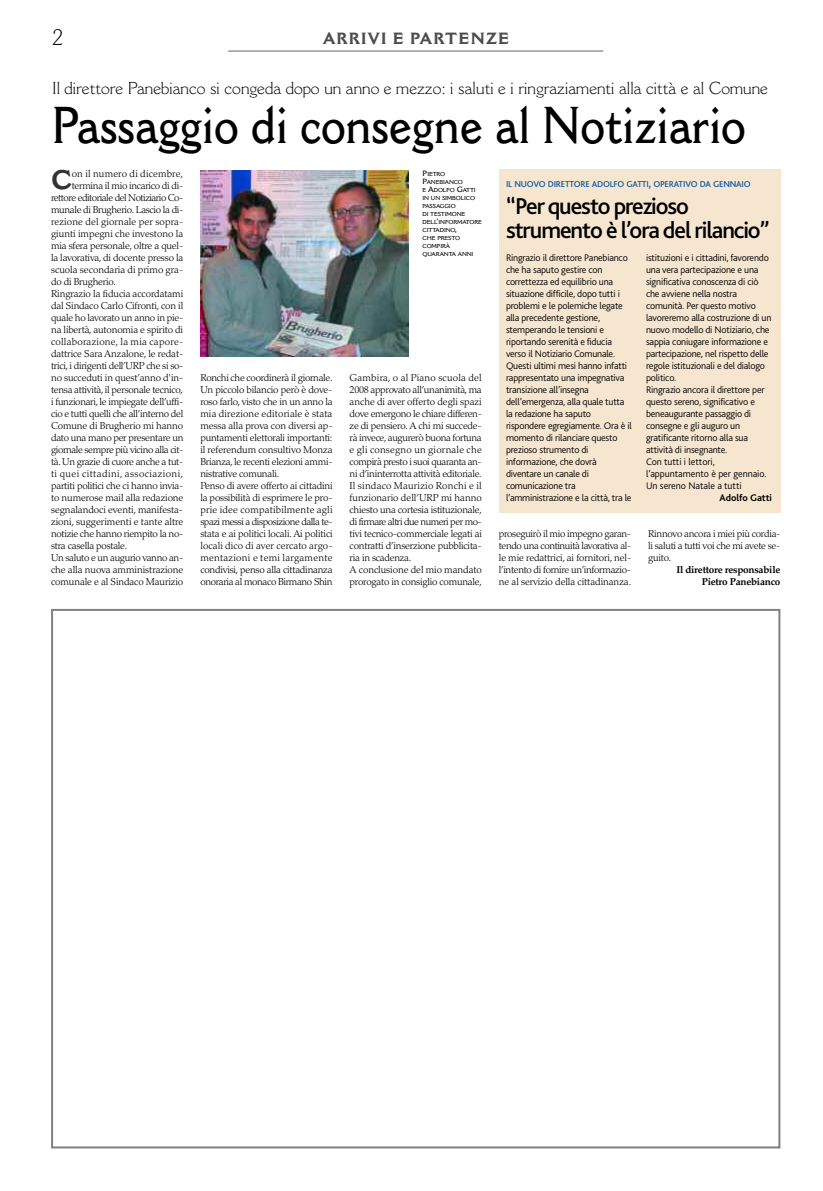
<style>
.page{position:relative;width:823px;height:1191px;background:#fff}
.page>*{position:absolute;margin:0;border:0;box-sizing:border-box;transform-origin:0 0}
.t1{font:600 51px "Cantoria";color:#000;scale:.86 1}
.t2{font:700 26.4px "Cantoria";color:#333}
.t3{font:500 24px/24px "Bliss 2";letter-spacing:-.045em;color:#000}
.t4{font:300 22px "Cantoria";color:#000}
.t5{font:300 17px "Cantoria";color:#000}
.t6{font:700 16px "Cantoria";letter-spacing:.055em;color:#4d4d4d}
.t7{font:300 10px/12px "Palatino";letter-spacing:-.02em;color:#000}
.t8{font:300 10px/12px "Bliss 2";letter-spacing:-.02em;color:#000}
.t9{font:300 10px "Palatino";color:#000}
.t10{font:700 10px/12px "Palatino";letter-spacing:-.025em;color:#000;text-align:right}
.t11{font:300 10px "Palatino";letter-spacing:-.05em;color:#000}
.t12{font:300 10px "Palatino";letter-spacing:-.04em;color:#000}
.t13{font:300 10px "Palatino";letter-spacing:.04em;color:#000}
.t14{font:300 10px "Palatino";letter-spacing:.01em;color:#000}
.t15{font:300 10px "Palatino";letter-spacing:.02em;color:#000}
.t16{font:300 10px "Palatino";letter-spacing:.015em;color:#000}
.t17{font:700 10px "Bliss 2";letter-spacing:-.005em;color:#000}
.t18{font:500 9px "Bliss 2";letter-spacing:-.025em;color:#0a58a5}
.t19{font:600 5.6px/8px "Cantoria";letter-spacing:-.025em;color:#000}
.s1{font-size:12px}
.s2{font-size:7.5px}
</style>
<div class="page">
<svg style="left:228px;top:51px;width:375px;height:1px"></svg>
<div style="left:498px;top:169px;width:282px;height:344px;background:#f6e6d0"></div>
<img style="left:200px;top:171px;width:208px;height:186px">
<h3 class="t4" style="left:52px;top:30px;width:13px">2</h3>
<h3 class="t6" style="left:322px;top:33px;width:188px">ARRIVI E PARTENZE</h3>
<h3 class="t5" style="left:52px;top:82px;width:717px">Il direttore Panebianco si congeda dopo un anno e mezzo: i saluti e i ringraziamenti alla città e al Comune</h3>
<h1 class="t1" style="left:52px;top:107px;width:807px">Passaggio di consegne al Notiziario</h1>
<p class="t18" style="left:505px;top:180px;width:246px">IL NUOVO DIRETTORE ADOLFO GATTI<span class="s1">,</span> OPERATIVO DA GENNAIO</p>
<h3 class="t3" style="left:505px;top:196px;width:265px">“Per questo prezioso strumento è l’ora del rilancio”</h3>
<p class="t8" style="left:505px;top:252px;width:127px">Ringrazio il direttore Panebianco che ha saputo gestire con correttezza ed equilibrio una situazione difficile, dopo tutti i problemi e le polemiche legate alla precedente gestione, stemperando le tensioni e riportando serenità e fiducia verso il Notiziario Comunale.<br>Questi ultimi mesi hanno infatti rappresentato una impegnativa transizione all’insegna dell’emergenza, alla quale tutta la redazione ha saputo rispondere egregiamente. Ora è il momento di rilanciare questo prezioso strumento di informazione, che dovrà diventare un canale di comunicazione tra l’amministrazione e la città, tra le</p>
<p class="t8" style="left:645px;top:252px;width:127px">istituzioni e i cittadini, favorendo una vera partecipazione e una significativa conoscenza di ciò che avviene nella nostra comunità. Per questo motivo lavoreremo alla costruzione di un nuovo modello di Notiziario, che sappia coniugare informazione e partecipazione, nel rispetto delle regole istituzionali e del dialogo politico.<br>Ringrazio ancora il direttore per questo sereno, significativo e beneaugurante passaggio di consegne e gli auguro un gratificante ritorno alla sua attività di insegnante.<br>Con tutti i lettori, l’appuntamento è per gennaio.<br>Un sereno Natale a tutti</p>
<h2 class="t2" style="left:51px;top:170px;width:23px">C</h2>
<p class="t16" style="left:72px;top:169px;width:113px">on il numero di dicembre,</p>
<p class="t19" style="left:422px;top:170px;width:61px"><span class="s2">P</span>IETRO<br><span class="s2">P</span>ANEBIANCO<br>E <span class="s2">A</span>DOLFO <span class="s2">G</span>ATTI<br>IN UN SIMBOLICO<br>PASSAGGIO<br>DI TESTIMONE<br>DELL<span class="s2">’</span>INFORMATORE<br>CITTADINO<span class="s2">,<br></span>CHE PRESTO<br>COMPIRÀ<br>QUARANTA ANNI</p>
<p class="t7" style="left:72px;top:180px;width:113px">termina il mio incarico di di-</p>
<p class="t11" style="left:51px;top:193px;width:134px">rettore editoriale del Notiziario Co-</p>
<p class="t7" style="left:51px;top:204px;width:134px">munale di Brugherio. Lascio la di-</p>
<p class="t14" style="left:51px;top:217px;width:134px">rezione del giornale per sopra-</p>
<p class="t9" style="left:51px;top:229px;width:134px">giunti impegni che investono la</p>
<p class="t7" style="left:51px;top:240px;width:134px">mia sfera personale, oltre a quel-</p>
<p class="t7" style="left:51px;top:252px;width:134px">la lavorativa, di docente presso la</p>
<p class="t9" style="left:51px;top:265px;width:134px">scuola secondaria di primo gra-</p>
<p class="t7" style="left:51px;top:276px;width:66px">do di Brugherio.</p>
<p class="t7" style="left:51px;top:288px;width:134px">Ringrazio la fiducia accordatami</p>
<p class="t7" style="left:51px;top:300px;width:134px">dal Sindaco Carlo Cifronti, con il</p>
<p class="t7" style="left:51px;top:312px;width:134px">quale ho lavorato un anno in pie-</p>
<p class="t7" style="left:51px;top:324px;width:134px">na libertà, autonomia e spirito di</p>
<p class="t15" style="left:51px;top:337px;width:134px">collaborazione, la mia capore-</p>
<p class="t7" style="left:51px;top:348px;width:134px">dattrice Sara Anzalone, le redat-</p>
<p class="t7" style="left:51px;top:360px;width:134px">trici, i dirigenti dell’URP che si so-</p>
<p class="t7" style="left:51px;top:372px;width:134px">no succeduti in quest’anno d'in-</p>
<p class="t7" style="left:51px;top:384px;width:133px">tensa attività, il personale tecnico,</p>
<p class="t7" style="left:51px;top:396px;width:134px">i funzionari, le impiegate dell’uffi-</p>
<p class="t7" style="left:51px;top:408px;width:134px">cio e tutti quelli che all’interno del</p>
<p class="t7" style="left:51px;top:420px;width:133px">Comune di Brugherio mi hanno</p>
<p class="t7" style="left:51px;top:432px;width:134px">dato una mano per presentare un</p>
<p class="t12" style="left:51px;top:445px;width:134px">giornale sempre più vicino alla cit-</p>
<p class="t7" style="left:51px;top:456px;width:134px">tà. Un grazie di cuore anche a tut-</p>
<p class="t13" style="left:51px;top:469px;width:133px">ti quei cittadini, associazioni,</p>
<p class="t7" style="left:51px;top:480px;width:134px">partiti politici che ci hanno invia-</p>
<p class="t7" style="left:51px;top:492px;width:134px">to numerose mail alla redazione</p>
<p class="t7" style="left:51px;top:504px;width:133px">segnalandoci eventi, manifesta-</p>
<p class="t7" style="left:51px;top:516px;width:134px">zioni, suggerimenti e tante altre</p>
<p class="t7" style="left:51px;top:528px;width:134px">notizie che hanno riempito la no-</p>
<p class="t7" style="left:51px;top:540px;width:78px">stra casella postale.</p>
<p class="t7" style="left:51px;top:552px;width:134px">Un saluto e un augurio vanno an-</p>
<p class="t7" style="left:51px;top:564px;width:134px">che alla nuova amministrazione</p>
<p class="t7" style="left:51px;top:576px;width:134px">comunale e al Sindaco Maurizio</p>
<p class="t7" style="left:200px;top:372px;width:134px">Ronchi che coordinerà il giornale.<br>Un piccolo bilancio però è dove&shy;roso farlo, visto che in un anno la mia direzione editoriale è stata messa alla prova con diversi ap&shy;puntamenti elettorali importanti: il referendum consultivo Monza Brianza, le recenti elezioni ammi&shy;nistrative comunali.<br>Penso di avere offerto ai cittadini la possibilità di esprimere le pro&shy;prie idee compatibilmente agli spazi messi a disposizione dalla te&shy;stata e ai politici locali. Ai politici locali dico di aver cercato argo&shy;mentazioni e temi largamente condivisi, penso alla cittadinanza onoraria al monaco Birmano Shin</p>
<p class="t7" style="left:349px;top:372px;width:134px">Gambira, o al Piano scuola del<br>2008 approvato all’unanimità, ma anche di aver offerto degli spazi dove emergono le chiare differen&shy;ze di pensiero. A chi mi succede&shy;rà invece, augurerò buona fortuna e gli consegno un giornale che compirà presto i suoi quaranta an&shy;ni d’ininterrotta attività editoriale.<br>Il sindaco Maurizio Ronchi e il funzionario dell’URP mi hanno chiesto una cortesia istituzionale, di firmare altri due numeri per mo&shy;tivi tecnico-commerciale legati ai contratti d’inserzione pubblicita&shy;ria in scadenza.<br>A conclusione del mio mandato prorogato in consiglio comunale,</p>
<p class="t17" style="left:719px;top:494px;width:54px">Adolfo Gatti</p>
<p class="t7" style="left:498px;top:528px;width:134px;text-align:justify">proseguirò il mio impegno garan&shy;tendo una continuità lavorativa al&shy;le mie redattrici, ai fornitori, nel&shy;l’intento di fornire un’informazio&shy;ne al servizio della cittadinanza.</p>
<p class="t7" style="left:647px;top:528px;width:134px;text-align:justify">Rinnovo ancora i miei più cordia&shy;li saluti a tutti voi che mi avete se&shy;guito.</p>
<p class="t10" style="left:676px;top:564px;width:105px">Il direttore responsabile<br>Pietro Panebianco</p>
</div>
